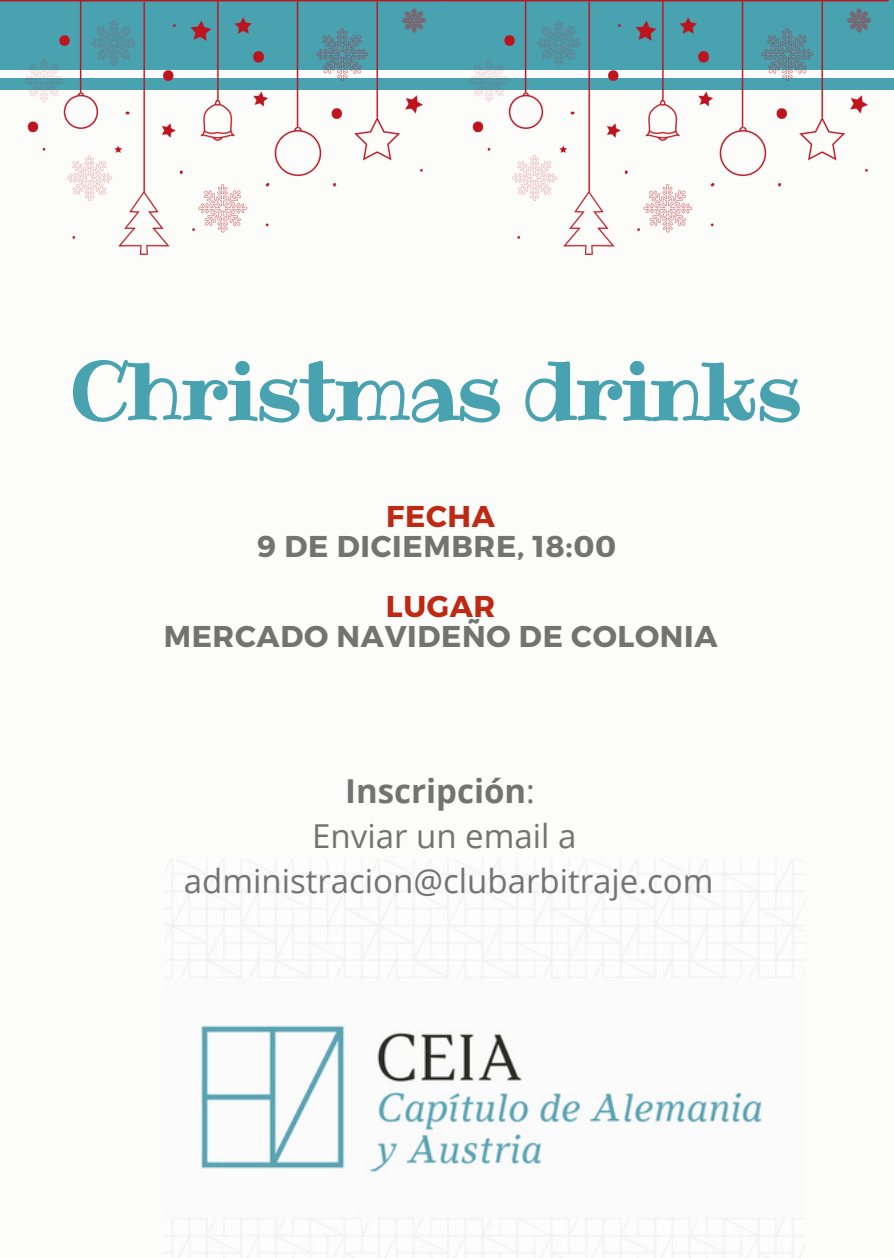
<style>
.page{position:relative;width:894px;height:1258px;background:#fff}
.page>*{position:absolute;margin:0;border:0;box-sizing:border-box;transform-origin:0 0}
.t1{font:82.5px "Ribeye";letter-spacing:-.035em;color:#48a2b0}
.t2{font:33px "Open Sans";color:#737373}
.t3{font:700 33px "Open Sans";color:#737373}
.t4{font:700 30px/30px "Montserrat";letter-spacing:.02em;color:#737373;text-align:center}
.s1{color:#bf2813}
.s2{font-weight:400}
</style>
<div class="page">
<div style="left:0;top:0;width:893px;height:1258px;background:#fcfdfb"></div>
<img style="left:0;top:0;width:887px;height:254px">
<img style="left:170px;top:859px;width:632px;height:399px">
<p class="t1" style="left:69px;top:334px;width:735px">Christmas drinks</p>
<h2 class="t4" style="left:257px;top:500px;width:360px"><span class="s1">FECHA<br></span>9 DE DICIEMBRE, 18:00</h2>
<h2 class="t4" style="left:164px;top:590px;width:555px"><span class="s1">LUGAR<br></span>MERCADO NAVIDEÑO DE COLONIA</h2>
<p class="t3" style="left:345px;top:768px;width:191px">Inscripción<span class="s2">:</span></p>
<p class="t2" style="left:312px;top:813px;width:265px">Enviar un email a</p>
<p class="t2" style="left:184px;top:858px;width:531px">administracion@clubarbitraje.com</p>
</div>
